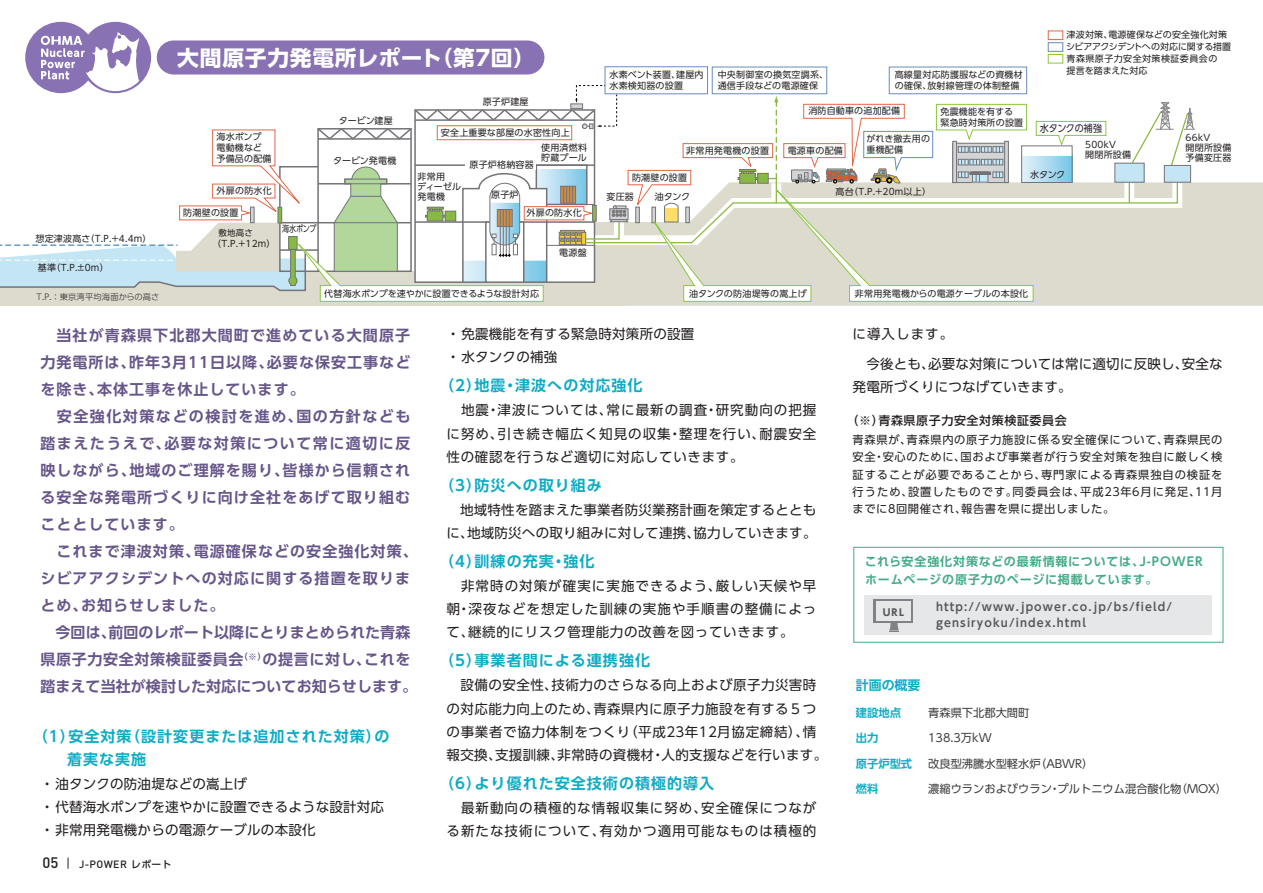
<style>
.page{position:relative;width:1263px;height:893px;background:#fff}
.page>*{position:absolute;margin:0;border:0;box-sizing:border-box;transform-origin:0 0}
.t1{font:700 21.3px "UD Shin Go Pro";letter-spacing:.035em;color:#fff}
.t2{font:700 15px/27px "UD Shin Go Pro De";letter-spacing:.07em;color:#675689}
.t3{font:700 15px/23.1px "UD Shin Go Pro De";letter-spacing:.07em;color:#0eacc4}
.t4{font:500 15px "DIN";color:#231f20}
.t5{font:13.5px/23.2px "UD Shin Go Pro";letter-spacing:.035em;color:#231f20;text-align:justify}
.t6{font:13.5px/23.2px "UD Shin Go Pro";letter-spacing:.015em;color:#231f20}
.t7{font:13.5px/23.2px "UD Shin Go Pro";letter-spacing:.075em;color:#231f20}
.t8{font:700 12.9px "UD Shin Go Pro De";color:#0eacc4}
.t9{font:700 12px/18px "UD Shin Go Pro De";letter-spacing:.07em;color:#43ab87}
.t10{font:500 12px "UD Shin Go Pro";letter-spacing:.05em;color:#231f20}
.t11{font:11.25px/17.2px "UD Shin Go Pro";letter-spacing:.05em;color:#231f20;text-align:justify}
.t12{font:11.25px "UD Shin Go Pro";color:#3e3e3f}
.t13{font:700 11.25px/16.5px "UD Shin Go Pro De";letter-spacing:.1em;color:#57585a}
.t14{font:700 11.25px "UD Shin Go Pro De";color:#0eacc4}
.t15{font:500 10.5px "DIN";letter-spacing:.04em;color:#231f20}
.t16{font:10.05px "UD Shin Go Pro";letter-spacing:-.015em;color:#231f20;scale:.9 1}
.t17{font:700 9.6px "UD Shin Go Pro";color:#57585a}
.t18{font:9px/9.9px "UD Shin Go Pro";letter-spacing:.025em;color:#231f20}
.t19{font:9px "UD Shin Go Pro";color:#231f20}
.t20{font:9px "UD Shin Go Pro";letter-spacing:-.005em;color:#231f20}
.t21{font:9px "UD Shin Go Pro";letter-spacing:.025em;color:#231f20;scale:.78 1}
.t22{font:8.4px "UD Shin Go Pro";color:#231f20}
.t23{font:300 8.25px "UD Shin Go Pro";letter-spacing:.025em;color:#231f20}
.s1{font-family:"UD Shin Go Pro";font-size:9.75px}
</style>
<div class="page">
<svg style="left:68px;top:857px;width:1px;height:12px"></svg>
<div style="left:0;top:182px;width:1263px;height:124px;background:#dddbce"></div>
<svg style="left:0;top:22px;width:1195px;height:280px"></svg>
<div style="left:864px;top:595px;width:348px;height:40px;background:#e6e7e9"></div>
<div style="left:853px;top:547px;width:370px;height:96px;border:1px solid #43ab87"></div>
<svg style="left:874px;top:599px;width:39px;height:24px"></svg>
<div style="left:876px;top:602px;width:34px;height:19px;background:#e6e7e9"></div>
<svg style="left:889px;top:622px;width:10px;height:10px"></svg>
<p class="t18" style="left:36px;top:233px;width:118px">想定津波高さ（T.P.+4.4m）</p>
<p class="t18" style="left:38px;top:262px;width:72px">基準（T.P.±0m）</p>
<p class="t23" style="left:37px;top:291px;width:124px">T.P. ： 東京湾平均海面からの高さ</p>
<h1 class="t1" style="left:177px;top:41px;width:359px">大間原子力発電所レポート（第7回）</h1>
<p class="t18" style="left:216px;top:131px;width:57px;line-height:10.6px">海水ポンプ電動機など予備品の配備</p>
<p class="t18" style="left:217px;top:185px;width:57px">外扉の防水化</p>
<p class="t18" style="left:339px;top:116px;width:55px">タービン建屋</p>
<p class="t20" style="left:333px;top:153px;width:65px">タービン発電機</p>
<p class="t18" style="left:483px;top:97px;width:47px">原子炉建屋</p>
<p class="t18" style="left:441px;top:127px;width:130px">安全上重要な部屋の水密性向上</p>
<p class="t18" style="left:417px;top:172px;width:45px">非常用<br>ディーゼル発電機</p>
<p class="t18" style="left:541px;top:142px;width:47px">使用済燃料貯蔵プール</p>
<p class="t18" style="left:469px;top:159px;width:66px">原子炉格納容器</p>
<p class="t18" style="left:491px;top:189px;width:29px">原子炉</p>
<p class="t18" style="left:183px;top:207px;width:57px">防潮壁の設置</p>
<p class="t18" style="left:526px;top:208px;width:57px">外扉の防水化</p>
<p class="t22" style="left:218px;top:226px;width:36px">敷地高さ</p>
<p class="t21" style="left:282px;top:221px;width:46px">海水ポンプ</p>
<p class="t18" style="left:212px;top:238px;width:65px">（T.P.+12m）</p>
<p class="t18" style="left:559px;top:247px;width:29px">電源盤</p>
<p class="t18" style="left:1066px;top:28px;width:167px;line-height:11.9px">津波対策、電源確保などの安全強化対策シビアアクシデントへの対応に関する措置青森県原子力安全対策検証委員会の</p>
<p class="t18" style="left:609px;top:69px;width:96px;line-height:11.1px">水素ベント装置、建屋内水素検知器の設置</p>
<p class="t18" style="left:718px;top:81px;width:102px">通信手段などの電源確保</p>
<p class="t18" style="left:895px;top:69px;width:130px;line-height:11.2px">高線量対応防護服などの資機材の確保、放射線管理の体制整備</p>
<p class="t18" style="left:718px;top:69px;width:112px">中央制御室の換気空調系、</p>
<p class="t19" style="left:1066px;top:63px;width:82px">提言を踏まえた対応</p>
<p class="t18" style="left:686px;top:145px;width:84px">非常用発電機の設置</p>
<p class="t18" style="left:808px;top:106px;width:93px">消防自動車の追加配備</p>
<p class="t18" style="left:788px;top:145px;width:57px">電源車の配備</p>
<p class="t18" style="left:866px;top:133px;width:65px;line-height:11.2px">がれき撤去用の重機配備</p>
<p class="t18" style="left:940px;top:105px;width:84px;line-height:11.2px">免震機能を有する緊急時対策所の設置</p>
<p class="t16" style="left:1040px;top:120px;width:71px">水タンクの補強</p>
<p class="t18" style="left:1085px;top:139px;width:47px">500ｋV<br>開閉所設備</p>
<p class="t18" style="left:1185px;top:132px;width:47px">66ｋV<br>開閉所設備予備変圧器</p>
<p class="t18" style="left:632px;top:172px;width:57px">防潮壁の設置</p>
<p class="t18" style="left:606px;top:191px;width:29px">変圧器</p>
<p class="t18" style="left:655px;top:191px;width:37px">油タンク</p>
<p class="t18" style="left:836px;top:186px;width:97px">高台（T.P.+20m以上）</p>
<p class="t18" style="left:1030px;top:170px;width:37px">水タンク</p>
<p class="t19" style="left:324px;top:286px;width:216px">代替海水ポンプを速やかに設置できるような設計対応</p>
<p class="t18" style="left:689px;top:289px;width:119px">油タンクの防油堤等の嵩上げ</p>
<p class="t18" style="left:855px;top:289px;width:175px">非常用発電機からの電源ケーブルの本設化</p>
<p class="t2" style="left:40px;top:321px;width:379px">　当社が青森県下北郡大間町で進めている大間原子力発電所は、昨年3月11日以降、必要な保安工事などを除き、本体工事を休止しています。<br>　安全強化対策などの検討を進め、国の方針なども踏まえたうえで、必要な対策について常に適切に反映しながら、地域のご理解を賜り、皆様から信頼される安全な発電所づくりに向け全社をあげて取り組むこととしています。<br>　これまで津波対策、電源確保などの安全強化対策、シビアアクシデントへの対応に関する措置を取りまとめ、お知らせしました。<br>　今回は、前回のレポート以降にとりまとめられた青森県原子力安全対策検証委員会<sup>（※）</sup>の提言に対し、これを踏まえて当社が検討した対応についてお知らせします。</p>
<h2 class="t3" style="left:40px;top:724px;width:351px;text-indent:-8px">（1）安全対策（設計変更または追加された対策）の　 着実な実施</h2>
<h3 class="t6" style="left:40px;top:772px;width:345px">・ 油タンクの防油堤などの嵩上げ<br>・ 代替海水ポンプを速やかに設置できるような設計対応・ 非常用発電機からの電源ケーブルの本設化</h3>
<h2 class="t4" style="left:43px;top:853px;width:17px">05</h2>
<p class="t15" style="left:79px;top:857px;width:94px">J-POWER <span class="s1">レポート</span></p>
<h3 class="t6" style="left:446px;top:322px;width:249px">・ 免震機能を有する緊急時対策所の設置・ 水タンクの補強</h3>
<h2 class="t3" style="left:439px;top:374px;width:205px">（2）地震・津波への対応強化</h2>
<h3 class="t5" style="left:446px;top:398px;width:371px">　地震・津波については、常に最新の調査・研究動向の把握に努め、引き続き幅広く知見の収集・整理を行い、耐震安全性の確認を行うなど適切に対応していきます。</h3>
<h2 class="t3" style="left:439px;top:473px;width:164px">（3）防災への取り組み</h2>
<h3 class="t6" style="left:446px;top:498px;width:371px">　地域特性を踏まえた事業者防災業務計画を策定するとともに、地域防災への取り組みに対して連携、協力していきます。</h3>
<h2 class="t3" style="left:439px;top:549px;width:157px">（4）訓練の充実・強化</h2>
<h3 class="t5" style="left:446px;top:574px;width:371px">　非常時の対策が確実に実施できるよう、厳しい天候や早朝・深夜などを想定した訓練の実施や手順書の整備によって、継続的にリスク管理能力の改善を図っていきます。</h3>
<h2 class="t3" style="left:439px;top:649px;width:213px">（5）事業者間による連携強化</h2>
<h3 class="t5" style="left:446px;top:673px;width:382px;text-align:left">　設備の安全性、技術力のさらなる向上および原子力災害時の対応能力向上のため、青森県内に原子力施設を有する５つの事業者で協力体制をつくり（平成23年12月協定締結）、情報交換、支援訓練、非常時の資機材・人的支援などを行います。</h3>
<h2 class="t3" style="left:439px;top:771px;width:277px">（6）より優れた安全技術の積極的導入</h2>
<h3 class="t7" style="left:446px;top:796px;width:371px">　最新動向の積極的な情報収集に努め、安全確保につながる新たな技術について、有効かつ適用可能なものは積極的</h3>
<h3 class="t6" style="left:853px;top:319px;width:371px;line-height:29.7px">に導入します。<br>　今後とも、必要な対策については常に適切に反映し、安全な</h3>
<h3 class="t6" style="left:853px;top:375px;width:221px">発電所づくりにつなげていきます。</h3>
<h3 class="t10" style="left:847px;top:410px;width:222px">（※）青森県原子力安全対策検証委員会</h3>
<p class="t11" style="left:853px;top:431px;width:371px">青森県が、青森県内の原子力施設に係る安全確保について、青森県民の安全・安心のために、国および事業者が行う安全対策を独自に厳しく検証することが必要であることから、専門家による青森県独自の検証を行うため、設置したものです。同委員会は、平成23年6月に発足、11月までに8回開催され、報告書を県に提出しました。</p>
<h3 class="t9" style="left:865px;top:552px;width:339px">これら安全強化対策などの最新情報については、J-POWERホームページの原子力のページに掲載しています。</h3>
<p class="t13" style="left:936px;top:598px;width:238px">http://www.jpower.co.jp/bs/field/ gensiryoku/index.html</p>
<p class="t17" style="left:883px;top:604px;width:23px">URL</p>
<h3 class="t8" style="left:856px;top:674px;width:66px">計画の概要</h3>
<p class="t14" style="left:856px;top:703px;width:46px">建設地点</p>
<p class="t12" style="left:928px;top:703px;width:103px">青森県下北郡大間町</p>
<p class="t14" style="left:856px;top:729px;width:24px">出力</p>
<p class="t12" style="left:928px;top:729px;width:65px">138.3万kW</p>
<p class="t14" style="left:856px;top:754px;width:58px">原子炉型式</p>
<p class="t12" style="left:928px;top:754px;width:167px">改良型沸騰水型軽水炉（ABWR）</p>
<p class="t14" style="left:856px;top:780px;width:24px">燃料</p>
<p class="t12" style="left:928px;top:780px;width:300px">濃縮ウランおよびウラン・プルトニウム混合酸化物（MOX）</p>
</div>
